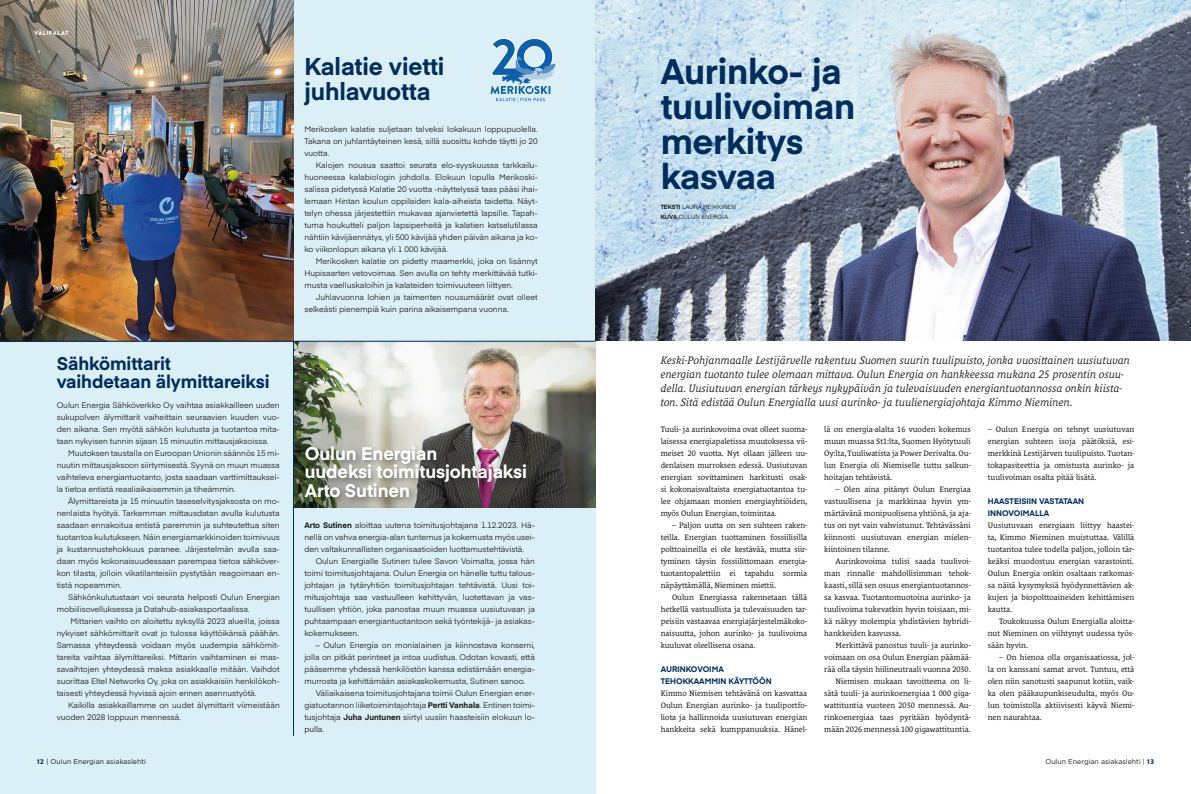
<style>
.page{position:relative;width:1191px;height:794px;background:#fff}
.page>*{position:absolute;margin:0;border:0;box-sizing:border-box;transform-origin:0 0}
.t1{font:700 35px/35px "Eina 01";letter-spacing:-.005em;color:#002d5c}
.t2{font:700 24px/25px "Eina 01";letter-spacing:-.005em;color:#002d5c}
.t3{font:700 18px/18px "Eina 01";letter-spacing:-.005em;color:#fff}
.t4{font:700 18px/18px "Eina 01";letter-spacing:-.005em;color:#002d5c}
.t5{font:italic 11px/14px "Le Monde Courrier Std";color:#1d1d1b}
.t6{font:8px/12px "Eina 01";letter-spacing:-.005em;color:#1d1d1b;text-align:justify}
.t7{font:8px/12px "Le Monde Courrier Std";color:#1d1d1b;text-align:justify}
.t8{font:700 8px/12px "Eina 01";color:#002d5c}
.t9{font:7px "Gotham";color:#1d1d1b}
.t10{font:6px/10px "Eina 01";letter-spacing:-.005em;color:#1d1d1b}
.t11{font:900 6px "Brandon Grotesque";letter-spacing:.085em;color:#fff}
.s1{font-weight:700}
.s2{font-family:"Brandon Grotesque";font-weight:900;color:#002d5c}
</style>
<div class="page">
<div style="left:0;top:0;width:595px;height:794px;background:#dbeff6"></div>
<img style="left:595px;top:0;width:596px;height:340px">
<img style="left:0;top:0;width:293px;height:341px">
<img style="left:294px;top:342px;width:301px;height:165px">
<hr style="left:293px;top:341px;width:1px;height:395px;background:#002d5c">
<div style="left:302px;top:444px;width:233px;height:61px;background:#1d1d1b;opacity:.5"></div>
<hr style="left:0;top:341px;width:595px;height:1px;background:#002d5c">
<svg style="left:490px;top:38px;width:65px;height:65px"></svg>
<p class="t11" style="left:34px;top:29px;width:35px">VÄLIPALAT</p>
<h3 class="t4" style="left:57px;top:353px;width:214px">Sähkömittarit vaihdetaan älymittareiksi</h3>
<p class="t6" style="left:57px;top:399px;width:225px">Oulun Energia Sähköverkko Oy vaihtaa asiakkailleen uuden sukupolven älymittarit vaiheittain seuraavien kuuden vuo&shy;den aikana. Sen myötä sähkön kulutusta ja tuotantoa mita&shy;taan nykyisen tunnin sijaan 15 minuutin mittausjaksoissa.</p>
<p class="t6" style="left:57px;top:447px;width:225px;text-indent:11px">Muutoksen taustalla on Euroopan Unionin säännös 15 mi&shy;nuutin mittausjaksoon siirtymisestä. Syynä on muun muassa vaihteleva energiantuotanto, josta saadaan varttimittauksel&shy;la tietoa entistä reaaliaikaisemmin ja tiheämmin.</p>
<p class="t6" style="left:57px;top:495px;width:225px;text-indent:11px">Älymittareista ja 15 minuutin taseselvitysjaksosta on mo&shy;nenlaista hyötyä. Tarkemman mittausdatan avulla kulutusta saadaan ennakoitua entistä paremmin ja suhteutettua siten tuotantoa kulutukseen. Näin energiamarkkinoiden toimivuus ja kustannustehokkuus paranee. Järjestelmän avulla saa&shy;daan myös kokonaisuudessaan parempaa tietoa sähköver&shy;kon tilasta, jolloin vikatilanteisiin pystytään reagoimaan en&shy;tistä nopeammin.</p>
<p class="t6" style="left:57px;top:591px;width:225px;text-indent:11px">Sähkönkulutustaan voi seurata helposti Oulun Energian mobiilisovelluksessa ja Datahub-asiakasportaalissa.</p>
<p class="t6" style="left:57px;top:615px;width:225px;text-indent:14px">Mittarien vaihto on aloitettu syksyllä 2023 alueilla, joissa nykyiset sähkömittarit ovat jo tulossa käyttöikänsä päähän.<br>Samassa yhteydessä voidaan myös uudempia sähkömit&shy;tareita vaihtaa älymittareiksi. Mittarin vaihtaminen ei mas&shy;savaihtojen yhteydessä maksa asiakkaalle mitään. Vaihdot suorittaa Eltel Networks Oy, joka on asiakkaisiin henkilökoh&shy;taisesti yhteydessä hyvissä ajoin ennen asennustyötä.</p>
<p class="t6" style="left:57px;top:699px;width:225px;text-indent:11px">Kaikilla asiakkaillamme on uudet älymittarit viimeistään vuoden 2028 loppuun mennessä.</p>
<h2 class="t2" style="left:304px;top:53px;width:142px">Kalatie vietti juhlavuotta</h2>
<h1 class="t1" style="left:660px;top:52px;width:196px">Aurinko- ja tuulivoiman merkitys kasvaa</h1>
<p class="t10" style="left:660px;top:201px;width:77px"><span class="s1">TEKSTI</span> LAURA HEIKKINEN<br><span class="s1">KUVA</span> OULUN ENERGIA</p>
<p class="t6" style="left:304px;top:123px;width:235px">Merikosken kalatie suljetaan talveksi lokakuun loppupuolella.<br>Takana on juhlantäyteinen kesä, sillä suosittu kohde täytti jo 20 vuotta.</p>
<p class="t6" style="left:304px;top:159px;width:235px;text-indent:11px">Kalojen nousua saattoi seurata elo-syyskuussa tarkkailu&shy;huoneessa kalabiologin johdolla. Elokuun lopulla Merikoski&shy;salissa pidetyssä Kalatie 20 vuotta -näyttelyssä taas pääsi ihai&shy;lemaan Hintan koulun oppilaiden kala-aiheista taidetta. Näyt&shy;telyn ohessa järjestettiin mukavaa ajanvietettä lapsille. Tapah&shy;tuma houkutteli paljon lapsiperheitä ja kalatien katselutilassa nähtiin kävijäennätys, yli 500 kävijää yhden päivän aikana ja ko&shy;ko viikonlopun aikana yli 1 000 kävijää.</p>
<p class="t6" style="left:304px;top:255px;width:235px;text-indent:11px">Merikosken kalatie on pidetty maamerkki, joka on lisännyt Hupisaarten vetovoimaa. Sen avulla on tehty merkittävää tutki&shy;musta vaelluskaloihin ja kalateiden toimivuuteen liittyen.</p>
<p class="t6" style="left:304px;top:291px;width:235px;text-indent:11px">Juhlavuonna lohien ja taimenten nousumäärät ovat olleet selkeästi pienempiä kuin parina aikaisempana vuonna.</p>
<h3 class="t3" style="left:305px;top:444px;width:224px">Oulun Energian<br>uudeksi toimitusjohtajaksi<br>Arto Sutinen</h3>
<p class="t6" style="left:304px;top:519px;width:232px"><span class="s1">Arto Sutinen</span> aloittaa uutena toimitusjohtajana 1.12.2023. Hä&shy;nellä on vahva energia-alan tuntemus ja kokemusta myös usei&shy;den valtakunnallisten organisaatioiden luottamustehtävistä.</p>
<p class="t6" style="left:304px;top:555px;width:232px;text-indent:11px">Oulun Energialle Sutinen tulee Savon Voimalta, jossa hän toimi toimitusjohtajana. Oulun Energia on hänelle tuttu talous&shy;johtajan ja tytäryhtiön toimitusjohtajan tehtävistä. Uusi toi&shy;mitusjohtaja saa vastuulleen kehittyvän, luotettavan ja vas&shy;tuullisen yhtiön, joka panostaa muun muassa uusiutuvaan ja puhtaampaan energiantuotantoon sekä työntekijä- ja asiakas&shy;kokemukseen.</p>
<p class="t6" style="left:304px;top:639px;width:232px;text-indent:11px">– Oulun Energia on monialainen ja kiinnostava konserni, jolla on pitkät perinteet ja intoa uudistua. Odotan kovasti, että pääsemme yhdessä henkilöstön kanssa edistämään energia&shy;murrosta ja kehittämään asiakaskokemusta, Sutinen sanoo.</p>
<p class="t6" style="left:304px;top:687px;width:232px;text-indent:11px">Väliaikaisena toimitusjohtajana toimii Oulun Energian ener&shy;giatuotannon liiketoimintajohtaja <span class="s1">Pertti Vanhala</span>. Entinen toimi&shy;tusjohtaja <span class="s1">Juha Juntunen</span> siirtyi uusiin haasteisiin elokuun lo&shy;pulla.</p>
<p class="t5" style="left:660px;top:353px;width:471px">Keski-Pohjanmaalle Lestijärvelle rakentuu Suomen suurin tuulipuisto, jonka vuosittainen uusiutuvan energian tuotanto tulee olemaan mittava. Oulun Energia on hankkeessa mukana 25 prosentin osuu&shy;della. Uusiutuvan energian tärkeys nykypäivän ja tulevaisuuden energiantuotannossa onkin kiista&shy;ton. Sitä edistää Oulun Energialla uusi aurinko- ja tuulienergiajohtaja Kimmo Nieminen.</p>
<p class="t7" style="left:824px;top:423px;width:148px">lä on energia-alalta 16 vuoden kokemus muun muassa St1:lta, Suomen Hyötytuuli Oy:lta, Tuuliwatista ja Power Derivalta. Ou&shy;lun Energia oli Niemiselle tuttu salkun&shy;hoitajan tehtävistä.</p>
<p class="t7" style="left:824px;top:483px;width:148px;text-indent:11px">– Olen aina pitänyt Oulun Energiaa vastuullisena ja markkinaa hyvin ym&shy;märtävänä monipuolisena yhtiönä, ja aja&shy;tus on nyt vain vahvistunut. Tehtävässäni kiinnosti uusiutuvan energian mielen&shy;kiintoinen tilanne.</p>
<p class="t7" style="left:824px;top:555px;width:148px;text-indent:11px">Aurinkovoima tulisi saada tuulivoi&shy;man rinnalle mahdollisimman tehok&shy;kaasti, sillä sen osuus energiantuotannos&shy;sa kasvaa. Tuotantomuotoina aurinko- ja tuulivoima tukevatkin hyvin toisiaan, mi&shy;kä näkyy molempia yhdistävien hybridi&shy;hankkeiden kasvussa.</p>
<p class="t7" style="left:824px;top:639px;width:148px;text-align:right">Merkittävä panostus tuuli- ja aurinko&shy;voimaan on osa Oulun Energian päämää&shy;rää olla täysin hiilineutraali vuonna 2030.<br>Niemisen mukaan tavoitteena on li&shy;sätä tuuli- ja aurinkoenergiaa 1 000 giga&shy;wattituntia vuoteen 2030 mennessä. Au&shy;rinkoenergiaa taas pyritään hyödyntä&shy;mään 2026 mennessä 100 gigawattituntia.</p>
<p class="t7" style="left:660px;top:423px;width:148px">Tuuli- ja aurinkovoima ovat olleet suoma&shy;laisessa energiapaletissa muutoksessa vii&shy;meiset 20 vuotta. Nyt ollaan jälleen uu&shy;denlaisen murroksen edessä. Uusiutuvan energian sovittaminen harkitusti osak&shy;si kokonaisvaltaista energiatuotantoa tu&shy;lee ohjamaan monien energiayhtiöiden, myös Oulun Energian, toimintaa.</p>
<p class="t7" style="left:660px;top:519px;width:148px;text-indent:11px">– Paljon uutta on sen suhteen raken&shy;teilla. Energian tuottaminen fossiilisilla polttoaineilla ei ole kestävää, mutta siir&shy;tyminen täysin fossiilittomaan energia&shy;tuotantopalettiin ei tapahdu sormia näpäyttämällä, Nieminen miettii.</p>
<p class="t7" style="left:660px;top:591px;width:148px;text-indent:11px">Oulun Energiassa rakennetaan tällä hetkellä vastuullista ja tulevaisuuden tar&shy;peisiin vastaavaa energiajärjestelmäkoko&shy;naisuutta, johon aurinko- ja tuulivoima kuuluvat oleellisena osana.</p>
<p class="t8" style="left:660px;top:663px;width:112px">AURINKOVOIMA<br>TEHOKKAAMMIN KÄYTTÖÖN</p>
<p class="t7" style="left:660px;top:687px;width:148px">Kimmo Niemisen tehtävänä on kasvattaa Oulun Energian aurinko- ja tuuliportfo&shy;liota ja hallinnoida uusiutuvan energian hankkeita sekä kumppanuuksia. Hänel-</p>
<p class="t7" style="left:987px;top:423px;width:148px">– Oulun Energia on tehnyt uusiutuvan energian suhteen isoja päätöksiä, esi&shy;merkkinä Lestijärven tuulipuisto. Tuotan&shy;tokapasiteettia ja omistusta aurinko- ja tuulivoiman osalta pitää lisätä.</p>
<p class="t8" style="left:987px;top:495px;width:98px">HAASTEISIIN VASTATAAN<br>INNOVOIMALLA</p>
<p class="t7" style="left:987px;top:519px;width:148px">Uusiutuvaan energiaan liittyy haastei&shy;ta, Kimmo Nieminen muistuttaa. Välillä tuotantoa tulee todella paljon, jolloin tär&shy;keäksi muodostuu energian varastointi.<br>Oulun Energia onkin osaltaan ratkomas&shy;sa näitä kysymyksiä hyödynnettävien ak&shy;kujen ja biopolttoaineiden kehittämisen kautta.</p>
<p class="t7" style="left:987px;top:615px;width:148px;text-indent:11px">Toukokuussa Oulun Energialla aloitta&shy;nut Nieminen on viihtynyt uudessa työs&shy;sään hyvin.</p>
<p class="t7" style="left:987px;top:651px;width:148px;text-indent:11px">– On hienoa olla organisaatiossa, jol&shy;la on kanssani samat arvot. Tuntuu, että olen niin sanotusti saapunut kotiin, vaik&shy;ka olen pääkaupunkiseudulta, myös Ou&shy;lun toimistolla aktiivisesti käyvä Niemi&shy;nen naurahtaa.</p>
<p class="t9" style="left:37px;top:757px;width:111px"><span class="s2">12</span> | Oulun Energian asiakaslehti</p>
<p class="t9" style="left:1045px;top:757px;width:110px">Oulun Energian asiakaslehti | <span class="s2">13</span></p>
</div>
